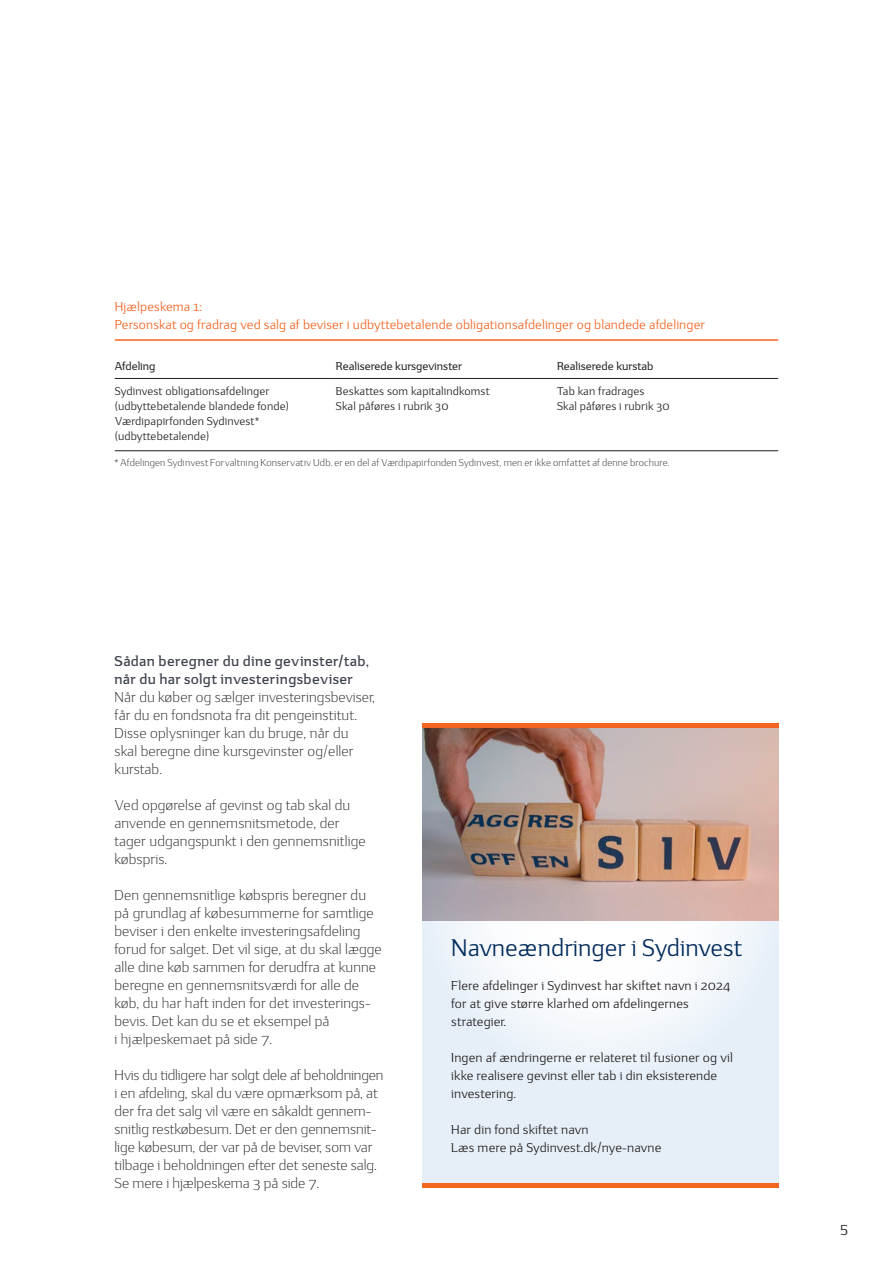
<style>
.page{position:relative;width:893px;height:1263px;background:#fff}
.page>*{position:absolute;margin:0;border:0;box-sizing:border-box;transform-origin:0 0}
.billedtekst_reg{font:24px "Sydbank";color:#002a5b}
.Brødtekst_9_5_12_pkt{font:300 14.25px/18px "Sydbank";letter-spacing:.01em;color:#231f20}
.Mellemrubrik_9_5_12_pkt{font:700 14.25px/18px "Sydbank";letter-spacing:.025em;color:#40444e}
.t1{font:14.25px "Sydbank";color:#231f20}
.Infotekst_8_5_12_pkt{font:12.75px/18px "Sydbank";letter-spacing:.01em;color:#231f20}
.t2{font:12.75px/18px "Sydbank";letter-spacing:.01em;color:#f36421}
.t3{font:11.25px/15px "Sydbank";letter-spacing:.01em;color:#231f20}
.t4{font:500 11.25px "Sydbank";color:#231f20}
.Note___Fodnote{font:300 9.75px "Sydbank";letter-spacing:.015em;color:#231f20}
</style>
<div class="page">
<hr style="left:115px;top:378px;width:221px;height:1px;background:#231f20">
<hr style="left:336px;top:378px;width:221px;height:1px;background:#231f20">
<hr style="left:557px;top:378px;width:221px;height:1px;background:#231f20">
<hr style="left:115px;top:450px;width:221px;height:1px;background:#231f20">
<hr style="left:336px;top:450px;width:221px;height:1px;background:#231f20">
<hr style="left:557px;top:450px;width:221px;height:1px;background:#231f20">
<hr style="left:115px;top:339px;width:663px;height:2px;background:#f36421">
<div style="left:422px;top:725px;width:356px;height:463px;background:#e6eff8"></div>
<svg style="left:456px;top:921px;width:292px;height:126px;fill:#f6f9fc"></svg>
<hr style="left:422px;top:1184px;width:356px;height:4px;background:#f36421">
<img style="left:422px;top:727px;width:356px;height:194px">
<hr style="left:422px;top:723px;width:356px;height:4px;background:#f36421">
<p class="t2" style="left:115px;top:299px;width:592px">Hjælpeskema 1:<br>Personskat og fradrag ved salg af beviser i udbyttebetalende obligationsafdelinger og blandede afdelinger</p>
<p class="t4" style="left:115px;top:360px;width:42px">Afdeling</p>
<p class="t4" style="left:336px;top:360px;width:128px">Realiserede kursgevinster</p>
<p class="t4" style="left:557px;top:360px;width:98px">Realiserede kurstab</p>
<p class="t3" style="left:115px;top:384px;width:156px">Sydinvest obligationsafdelinger</p>
<p class="t3" style="left:115px;top:399px;width:176px">(udbyttebetalende blandede fonde)</p>
<p class="t3" style="left:115px;top:414px;width:146px">Værdipapirfonden Sydinvest* (udbyttebetalende)</p>
<p class="t3" style="left:557px;top:384px;width:89px">Tab kan fradrages</p>
<p class="t3" style="left:557px;top:399px;width:114px">Skal påføres i rubrik 30</p>
<p class="t3" style="left:336px;top:384px;width:155px">Beskattes som kapitalindkomst</p>
<p class="t3" style="left:336px;top:399px;width:114px">Skal påføres i rubrik 30</p>
<p class="Note___Fodnote" style="left:115px;top:457px;width:557px">* Afdelingen Sydinvest Forvaltning Konservativ Udb. er en del af Værdipapirfonden Sydinvest, men er ikke omfattet af denne brochure.</p>
<p class="Mellemrubrik_9_5_12_pkt" style="left:115px;top:653px;width:256px">Sådan beregner du dine gevinster/tab, når du har solgt investeringsbeviser</p>
<p class="Brødtekst_9_5_12_pkt" style="left:115px;top:688px;width:262px">Når du køber og sælger investeringsbeviser, får du en fondsnota fra dit pengeinstitut.<br>Disse oplysninger kan du bruge, når du<br>skal beregne dine kursgevinster og/eller kurstab.</p>
<p class="Brødtekst_9_5_12_pkt" style="left:115px;top:796px;width:253px">Ved opgørelse af gevinst og tab skal du anvende en gennemsnitsmetode, der tager udgangspunkt i den gennemsnitlige købspris.</p>
<p class="Brødtekst_9_5_12_pkt" style="left:115px;top:886px;width:269px">Den gennemsnitlige købspris beregner du på grundlag af købesummerne for samtlige beviser i den enkelte investeringsafdeling forud for salget. Det vil sige, at du skal lægge alle dine køb sammen for derudfra at kunne beregne en gennemsnitsværdi for alle de køb, du har haft inden for det investerings&shy;bevis. Det kan du se et eksempel på<br>i hjælpeskemaet på side 7.</p>
<p class="Brødtekst_9_5_12_pkt" style="left:115px;top:1066px;width:271px">Hvis du tidligere har solgt dele af beholdningen i en afdeling, skal du være opmærksom på, at der fra det salg vil være en såkaldt gennem&shy;snitlig restkøbesum. Det er den gennemsnit&shy;lige købesum, der var på de beviser, som var tilbage i beholdningen efter det seneste salg.<br>Se mere i hjælpeskema 3 på side 7.</p>
<p class="billedtekst_reg" style="left:451px;top:935px;width:293px">Navneændringer i Sydinvest</p>
<p class="Infotekst_8_5_12_pkt" style="left:451px;top:977px;width:281px">Flere afdelinger i Sydinvest har skiftet navn i 2024 for at give større klarhed om afdelingernes strategier.</p>
<p class="Infotekst_8_5_12_pkt" style="left:451px;top:1049px;width:283px">Ingen af ændringerne er relateret til fusioner og vil ikke realisere gevinst eller tab i din eksisterende investering.</p>
<p class="Infotekst_8_5_12_pkt" style="left:451px;top:1121px;width:139px">Har din fond skiftet navn</p>
<p class="Infotekst_8_5_12_pkt" style="left:451px;top:1139px;width:212px">Læs mere på Sydinvest.dk/nye-navne</p>
<p class="t1" style="left:840px;top:1220px;width:10px">5</p>
</div>
